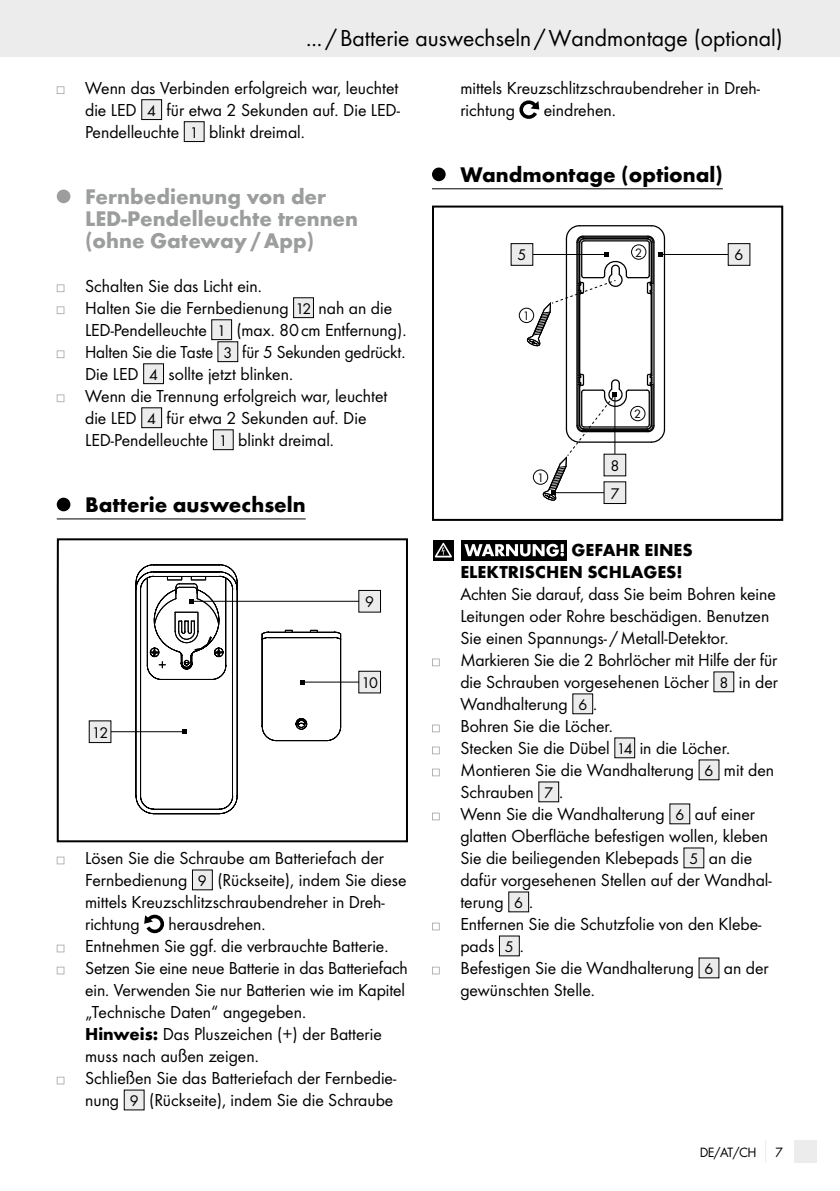
<style>
.page{position:relative;width:840px;height:1191px;background:#fff}
.page>*{position:absolute;margin:0;border:0;box-sizing:border-box;transform-origin:0 0}
.t1{font:24px "Futura Boo";color:#000}
.t2{font:700 22px/22px "Futura";color:#9c9d9d}
.t3{font:700 22px "Futura";color:#000}
.t4{font:18px/22px "Futura Boo";color:#000}
.t5{font:700 18px/22px "Futura";color:#000}
.t6{font:16px "Futura Boo";color:#000}
.t7{font:14px "Futura Boo";color:#000}
.t8{font:12.6px "Futura Boo";color:#000}
.s1{font-size:16px}
.s2{font-family:"Futura";font-weight:700}
</style>
<div class="page">
<div style="left:794px;top:1140px;width:22px;height:22px;background:#ececec"></div>
<div style="left:0;top:0;width:839px;height:57px;background:#ececec"></div>
<hr style="left:57px;top:518px;width:248px;height:1px;background:#000">
<svg style="left:57px;top:86px;width:7px;height:8px"></svg>
<div style="left:142px;top:100px;width:19px;height:20px;background:#ececec"></div>
<div style="left:141px;top:99px;width:21px;height:21px;border:1px solid #000"></div>
<div style="left:184px;top:122px;width:20px;height:20px;background:#ececec"></div>
<div style="left:184px;top:121px;width:20px;height:21px;border:1px solid #000"></div>
<div style="left:57px;top:189px;width:13px;height:14px;background:#9c9d9d;border-radius:50%"></div>
<svg style="left:57px;top:284px;width:7px;height:8px"></svg>
<svg style="left:57px;top:306px;width:7px;height:8px"></svg>
<div style="left:293px;top:298px;width:20px;height:20px;background:#ececec"></div>
<div style="left:293px;top:297px;width:21px;height:21px;border:1px solid #000"></div>
<div style="left:212px;top:320px;width:19px;height:20px;background:#ececec"></div>
<div style="left:211px;top:319px;width:21px;height:21px;border:1px solid #000"></div>
<svg style="left:57px;top:350px;width:7px;height:8px"></svg>
<div style="left:218px;top:342px;width:20px;height:20px;background:#ececec"></div>
<div style="left:143px;top:364px;width:20px;height:20px;background:#ececec"></div>
<div style="left:143px;top:363px;width:21px;height:21px;border:1px solid #000"></div>
<svg style="left:57px;top:394px;width:7px;height:8px"></svg>
<div style="left:142px;top:408px;width:19px;height:20px;background:#ececec"></div>
<div style="left:141px;top:407px;width:21px;height:21px;border:1px solid #000"></div>
<div style="left:213px;top:430px;width:20px;height:20px;background:#ececec"></div>
<div style="left:213px;top:429px;width:20px;height:21px;border:1px solid #000"></div>
<div style="left:57px;top:497px;width:13px;height:14px;background:#000;border-radius:50%"></div>
<svg style="left:56px;top:538px;width:352px;height:305px"></svg>
<svg style="left:135px;top:564px;width:206px;height:250px"></svg>
<hr style="left:93px;top:731px;width:91px;height:1px;background:#000">
<svg style="left:182px;top:729px;width:4px;height:4px"></svg>
<div style="left:89px;top:721px;width:22px;height:21px;background:#ececec"></div>
<hr style="left:191px;top:601px;width:177px;height:1px;background:#000">
<svg style="left:154px;top:576px;width:164px;height:92px"></svg>
<div style="left:358px;top:590px;width:22px;height:22px;background:#ececec"></div>
<div style="left:358px;top:590px;width:23px;height:22px;border:1px solid #000"></div>
<hr style="left:302px;top:681px;width:77px;height:1px;background:#000">
<svg style="left:300px;top:680px;width:4px;height:4px"></svg>
<div style="left:358px;top:671px;width:22px;height:22px;background:#ececec"></div>
<div style="left:358px;top:671px;width:23px;height:22px;border:1px solid #000"></div>
<svg style="left:57px;top:856px;width:7px;height:8px"></svg>
<div style="left:192px;top:870px;width:20px;height:20px;background:#ececec"></div>
<div style="left:192px;top:869px;width:21px;height:21px;border:1px solid #000"></div>
<svg style="left:144px;top:914px;width:20px;height:20px"></svg>
<svg style="left:57px;top:944px;width:7px;height:8px"></svg>
<svg style="left:57px;top:966px;width:7px;height:8px"></svg>
<svg style="left:57px;top:1076px;width:7px;height:8px"></svg>
<div style="left:124px;top:1090px;width:20px;height:20px;background:#ececec"></div>
<hr style="left:432px;top:188px;width:290px;height:1px;background:#000">
<svg style="left:519px;top:100px;width:21px;height:19px"></svg>
<div style="left:432px;top:167px;width:13px;height:14px;background:#000;border-radius:50%"></div>
<svg style="left:432px;top:205px;width:351px;height:316px"></svg>
<div style="left:511px;top:244px;width:21px;height:21px;background:#ececec"></div>
<div style="left:510px;top:243px;width:23px;height:23px;border:1px solid #000"></div>
<hr style="left:659px;top:254px;width:78px;height:1px;background:#000">
<svg style="left:521px;top:224px;width:144px;height:127px"></svg>
<div style="left:727px;top:244px;width:22px;height:21px;background:#ececec"></div>
<div style="left:727px;top:243px;width:23px;height:23px;border:1px solid #000"></div>
<svg style="left:537px;top:372px;width:128px;height:133px"></svg>
<div style="left:603px;top:454px;width:22px;height:22px;background:#ececec"></div>
<div style="left:461px;top:540px;width:106px;height:20px;background:#000"></div>
<svg style="left:433px;top:540px;width:20px;height:20px"></svg>
<svg style="left:434px;top:543px;width:17px;height:14px"></svg>
<svg style="left:464px;top:544px;width:99px;height:12px"></svg>
<svg style="left:432px;top:658px;width:7px;height:8px"></svg>
<div style="left:713px;top:672px;width:20px;height:20px;background:#ececec"></div>
<div style="left:572px;top:694px;width:20px;height:20px;background:#ececec"></div>
<svg style="left:432px;top:724px;width:7px;height:8px"></svg>
<svg style="left:432px;top:746px;width:7px;height:8px"></svg>
<div style="left:614px;top:738px;width:20px;height:20px;background:#ececec"></div>
<svg style="left:432px;top:768px;width:7px;height:8px"></svg>
<div style="left:698px;top:760px;width:20px;height:20px;background:#ececec"></div>
<div style="left:538px;top:782px;width:20px;height:20px;background:#ececec"></div>
<svg style="left:432px;top:812px;width:7px;height:8px"></svg>
<div style="left:669px;top:804px;width:20px;height:20px;background:#ececec"></div>
<div style="left:683px;top:848px;width:20px;height:20px;background:#ececec"></div>
<div style="left:508px;top:892px;width:20px;height:20px;background:#ececec"></div>
<svg style="left:432px;top:922px;width:7px;height:8px"></svg>
<div style="left:499px;top:936px;width:20px;height:20px;background:#ececec"></div>
<svg style="left:432px;top:966px;width:7px;height:8px"></svg>
<div style="left:698px;top:958px;width:20px;height:20px;background:#ececec"></div>
<h1 class="t1" style="left:306px;top:24px;width:478px">... /Batterie auswechseln /Wandmontage (optional)</h1>
<p class="t4" style="left:85px;top:77px;width:316px;text-align:justify">Wenn das Verbinden erfolgreich war, leuchtet die LED <span class="s1">4</span> für etwa 2 Sekunden auf. Die LED-Pendelleuchte <span class="s1">1</span> blinkt dreimal.</p>
<p class="t2" style="left:85px;top:185px;width:274px">Fernbedienung von der<br>LED-Pendelleuchte trennen (ohne Gateway/App)</p>
<p class="t4" style="left:85px;top:275px;width:323px">Schalten Sie das Licht ein.<br>Halten Sie die Fernbedienung <span class="s1">12</span> nah an die LED-Pendelleuchte <span class="s1">1</span> (max. 80cm Entfernung).<br>Halten Sie die Taste <span class="s1">3</span> für 5 Sekunden gedrückt.<br>Die LED <span class="s1">4</span> sollte jetzt blinken.<br>Wenn die Trennung erfolgreich war, leuchtet die LED <span class="s1">4</span> für etwa 2 Sekunden auf. Die LED-Pendelleuchte <span class="s1">1</span> blinkt dreimal.</p>
<p class="t3" style="left:85px;top:491px;width:222px">Batterie auswechseln</p>
<p class="t6" style="left:92px;top:723px;width:18px">12</p>
<p class="t6" style="left:365px;top:592px;width:10px">9</p>
<p class="t6" style="left:361px;top:673px;width:18px">10</p>
<p class="t4" style="left:85px;top:847px;width:323px">Lösen Sie die Schraube am Batteriefach der Fernbedienung <span class="s1">9</span> (Rückseite), indem Sie diese mittels Kreuzschlitzschraubendreher in Dreh&shy;richtung</p>
<p class="t4" style="left:85px;top:913px;width:324px;text-indent:83px">herausdrehen.<br>Entnehmen Sie ggf. die verbrauchte Batterie.<br>Setzen Sie eine neue Batterie in das Batteriefach ein. Verwenden Sie nur Batterien wie im Kapitel „Technische Daten“ angegeben.<br><span class="s2">Hinweis:</span> Das Pluszeichen (+) der Batterie muss nach außen zeigen.<br>Schließen Sie das Batteriefach der Fernbedie&shy;nung <span class="s1">9</span> (Rückseite), indem Sie die Schraube</p>
<p class="t4" style="left:460px;top:77px;width:301px">mittels Kreuzschlitzschraubendreher in Dreh&shy;richtung</p>
<p class="t4" style="left:543px;top:99px;width:73px">eindrehen.</p>
<p class="t3" style="left:460px;top:161px;width:264px">Wandmontage (optional)</p>
<p class="t6" style="left:517px;top:246px;width:10px">5</p>
<p class="t8" style="left:635px;top:245px;width:9px">2</p>
<p class="t6" style="left:734px;top:246px;width:10px">6</p>
<p class="t8" style="left:522px;top:308px;width:9px">1</p>
<p class="t8" style="left:536px;top:470px;width:9px">1</p>
<p class="t8" style="left:634px;top:407px;width:9px">2</p>
<p class="t6" style="left:610px;top:456px;width:10px">8</p>
<p class="t6" style="left:610px;top:484px;width:10px">7</p>
<p class="t5" style="left:460px;top:539px;width:234px;text-indent:111px">GEFAHR EINES<br>ELEKTRISCHEN SCHLAGES!</p>
<p class="t4" style="left:460px;top:583px;width:319px">Achten Sie darauf, dass Sie beim Bohren keine Leitungen oder Rohre beschädigen. Benutzen Sie einen Spannungs- /Metall-Detektor.<br>Markieren Sie die 2 Bohrlöcher mit Hilfe der für die Schrauben vorgesehenen Löcher <span class="s1">8</span> in der Wandhalterung <span class="s1">6</span> .<br>Bohren Sie die Löcher.<br>Stecken Sie die Dübel <span class="s1">14</span> in die Löcher.<br>Montieren Sie die Wandhalterung <span class="s1">6</span> mit den Schrauben <span class="s1">7</span> .<br>Wenn Sie die Wandhalterung <span class="s1">6</span> auf einer glatten Oberfläche befestigen wollen, kleben Sie die beiliegenden Klebepads <span class="s1">5</span> an die dafür vorgesehenen Stellen auf der Wandhal&shy;terung <span class="s1">6</span> .<br>Entfernen Sie die Schutzfolie von den Klebe&shy;pads <span class="s1">5</span> .<br>Befestigen Sie die Wandhalterung <span class="s1">6</span> an der gewünschten Stelle.</p>
<p class="t7" style="left:699px;top:1143px;width:58px">DE/AT/CH</p>
<p class="t7" style="left:774px;top:1143px;width:9px">7</p>
</div>
